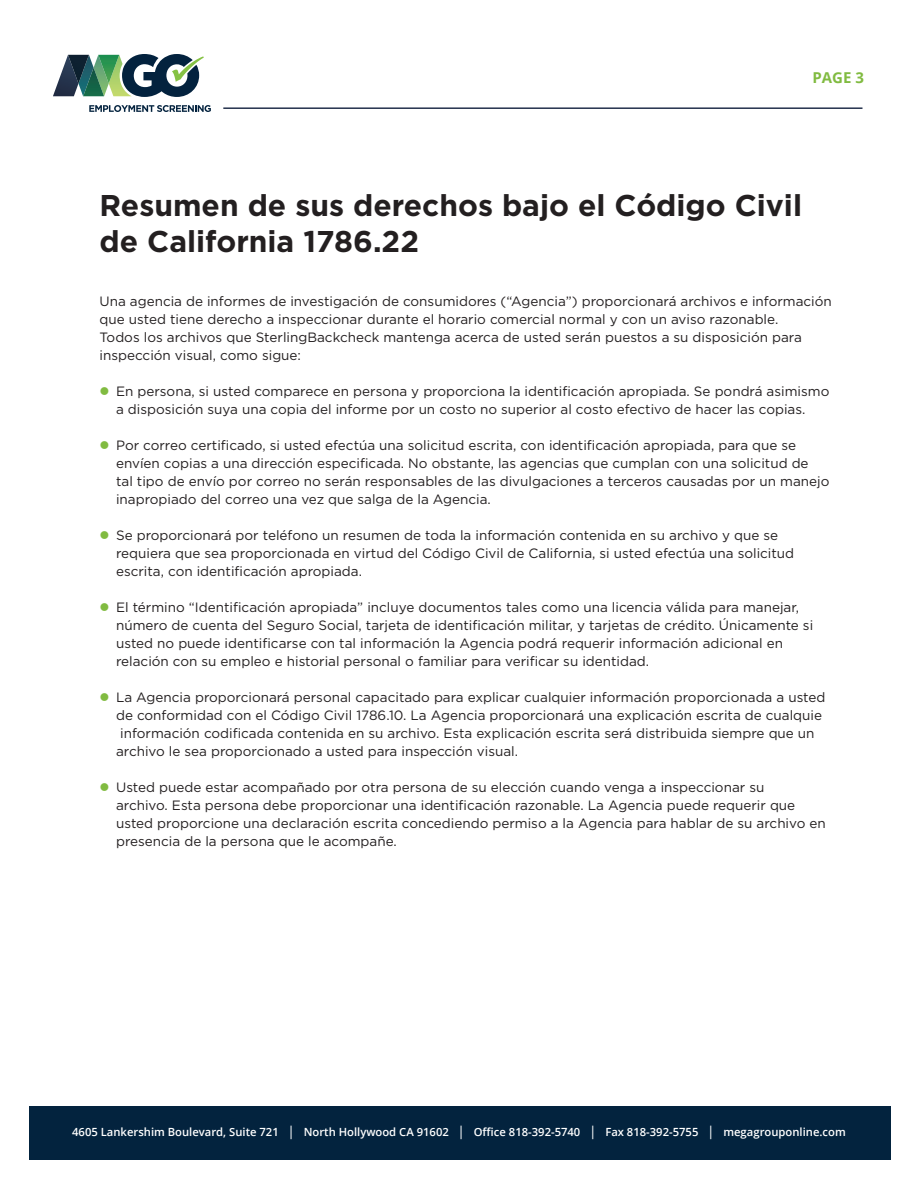
<style>
.page{position:relative;width:918px;height:1188px;background:#fff}
.page>*{position:absolute;margin:0;border:0;box-sizing:border-box;transform-origin:0 0}
.t1{font:700 30px/36px "Gotham";color:#231f20}
.t2{font:700 15px "Open Sans";color:#81bb41}
.t3{font:13.5px/18px "Gotham";color:#231f20}
.t4{font:600 11.25px "Open Sans";color:#fff}
.s1{color:#81bb41}
.s2{font-weight:400;font-size:13.5px}
</style>
<div class="page">
<hr style="left:223px;top:107px;width:640px;height:2px;background:#24314d">
<svg style="left:89px;top:105px;width:122px;height:7px"></svg>
<svg style="left:53px;top:54px;width:151px;height:43px"></svg>
<div style="left:29px;top:1106px;width:862px;height:54px;background:#03233e"></div>
<p class="t2" style="left:813px;top:67px;width:53px">PAGE 3</p>
<h1 class="t1" style="left:100px;top:187px;width:704px">Resumen de sus derechos bajo el Código Civil de California 1786.22</h1>
<p class="t3" style="left:100px;top:292px;width:734px">Una agencia de informes de investigación de consumidores (“Agencia”) proporcionará archivos e información que usted tiene derecho a inspeccionar durante el horario comercial normal y con un aviso razonable.<br>Todos los archivos que SterlingBackcheck mantenga acerca de usted serán puestos a su disposición para inspección visual, como sigue:</p>
<p class="t3" style="left:100px;top:382px;width:731px;text-align:center"><span class="s1">●</span> En persona, si usted comparece en persona y proporciona la identificación apropiada. Se pondrá asimismo a disposición suya una copia del informe por un costo no superior al costo efectivo de hacer las copias.</p>
<p class="t3" style="left:116px;top:436px;width:715px;text-indent:-16px"><span class="s1">●</span> Por correo certificado, si usted efectúa una solicitud escrita, con identificación apropiada, para que se envíen copias a una dirección especificada. No obstante, las agencias que cumplan con una solicitud de<br>tal tipo de envío por correo no serán responsables de las divulgaciones a terceros causadas por un manejo inapropiado del correo una vez que salga de la Agencia.</p>
<p class="t3" style="left:116px;top:526px;width:680px;text-indent:-16px"><span class="s1">●</span> Se proporcionará por teléfono un resumen de toda la información contenida en su archivo y que se requiera que sea proporcionada en virtud del Código Civil de California, si usted efectúa una solicitud escrita, con identificación apropiada.</p>
<p class="t3" style="left:116px;top:598px;width:699px;text-indent:-16px"><span class="s1">●</span> El término “Identificación apropiada” incluye documentos tales como una licencia válida para manejar, número de cuenta del Seguro Social, tarjeta de identificación militar, y tarjetas de crédito. Únicamente si usted no puede identificarse con tal información la Agencia podrá requerir información adicional en relación con su empleo e historial personal o familiar para verificar su identidad.</p>
<p class="t3" style="left:116px;top:688px;width:711px;text-indent:-16px"><span class="s1">●</span> La Agencia proporcionará personal capacitado para explicar cualquier información proporcionada a usted de conformidad con el Código Civil 1786.10. La Agencia proporcionará una explicación escrita de cualquie información codificada contenida en su archivo. Esta explicación escrita será distribuida siempre que un archivo le sea proporcionado a usted para inspección visual.</p>
<p class="t3" style="left:116px;top:778px;width:711px;text-indent:-16px"><span class="s1">●</span> Usted puede estar acompañado por otra persona de su elección cuando venga a inspeccionar su<br>archivo. Esta persona debe proporcionar una identificación razonable. La Agencia puede requerir que usted proporcione una declaración escrita concediendo permiso a la Agencia para hablar de su archivo en presencia de la persona que le acompañe.</p>
<p class="t4" style="left:72px;top:1124px;width:775px">4605 Lankershim Boulevard, Suite 721 <span class="s2">|</span> North Hollywood CA 91602 <span class="s2">|</span> Office 818-392-5740 <span class="s2">|</span> Fax 818-392-5755 <span class="s2">|</span> megagrouponline.com</p>
</div>
